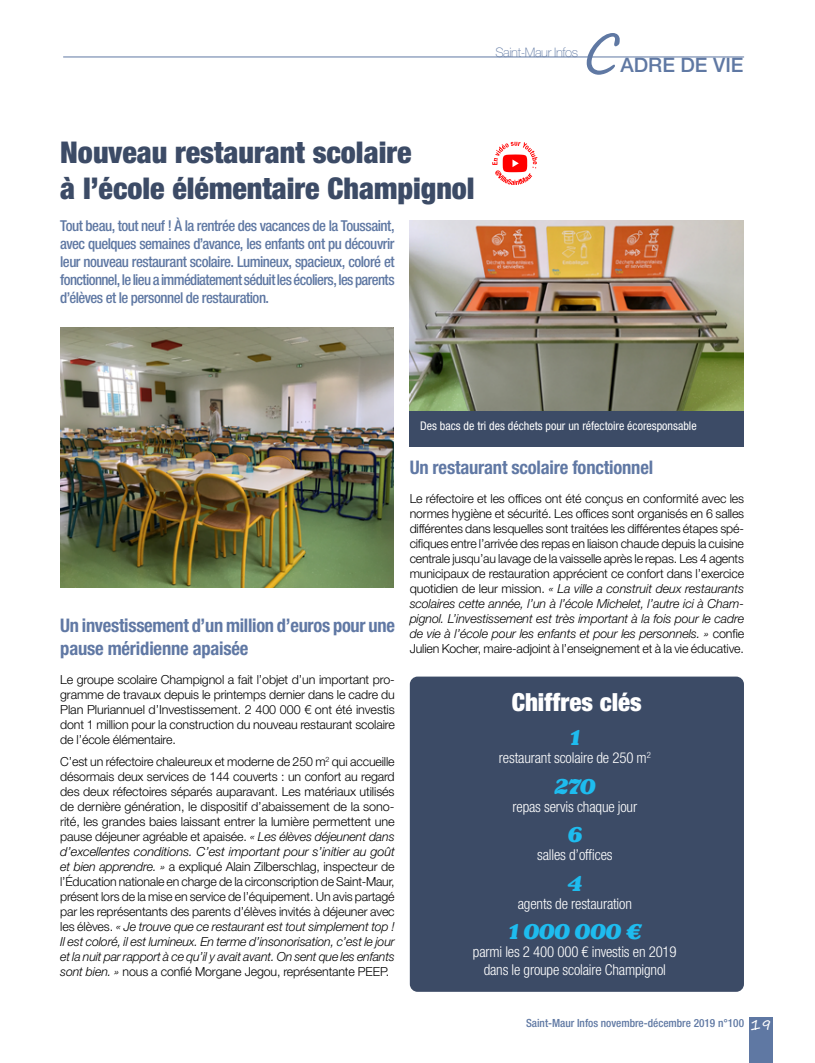
<style>
.page{position:relative;width:815px;height:1063px;background:#fff}
.page>*{position:absolute;margin:0;border:0;box-sizing:border-box;transform-origin:0 0}
.t1{font:52.5px "Segoe Print";color:#5f78a3}
.t2{font:900 condensed 30px/36px "Helvetica Neue LT Std";color:#3c4b66}
.t3{font:900 condensed 25px "Helvetica Neue LT Std";color:#fff}
.t4{font:italic 900 22.5px "Henriette";letter-spacing:-.005em;color:#1ebcef}
.t5{font:500 20px "Helvetica Neue LT Std";color:#5f78a3}
.t6{font:700 condensed 18.75px/22.5px "Helvetica Neue LT Std";letter-spacing:-.01em;color:#6078a4}
.t7{font:500 condensed 15px/18px "Helvetica Neue LT Std";letter-spacing:-.035em;color:#5f78a3;text-align:justify}
.t8{font:300 condensed 15px/18px "Helvetica Neue LT Std";letter-spacing:-.01em;color:#fff;text-align:center}
.t9{font:15px "Segoe Print";color:#fff}
.t10{font:100 13.12px "Helvetica Neue LT Std";letter-spacing:-.03em;color:#5f78a3}
.t11{font:300 12.5px/15px "Helvetica Neue LT Std";letter-spacing:-.01em;color:#000;text-align:justify}
.t12{font:condensed 12px "Helvetica Neue LT Std";color:#fff}
.t13{font:500 condensed 11.25px "Helvetica Neue LT Std";color:#5f78a3}
.s1{font-style:italic}
</style>
<div class="page">
<img style="left:60px;top:328px;width:334px;height:259px">
<img style="left:410px;top:220px;width:334px;height:191px">
<div style="left:410px;top:411px;width:334px;height:35px;background:#3c4b66"></div>
<div style="left:410px;top:677px;width:334px;height:315px;background:#3c4b66;border-radius:8px"></div>
<div style="left:749px;top:1017px;width:23px;height:46px;background:#5f78a3"></div>
<hr style="left:63px;top:57px;width:681px;height:1px;background:#5f78a3">
<svg style="left:492px;top:142px;width:45px;height:43px"></svg>
<p class="t10" style="left:495px;top:44px;width:84px">Saint-Maur Infos</p>
<h1 class="t1" style="left:584px;top:7px;width:38px">C</h1>
<h3 class="t5" style="left:620px;top:53px;width:124px">ADRE DE VIE</h3>
<h2 class="t2" style="left:60px;top:134px;width:416px">Nouveau restaurant scolaire<br>à l’école élémentaire Champignol</h2>
<p class="t7" style="left:60px;top:216px;width:336px">Tout beau, tout neuf ! À la rentrée des vacances de la Toussaint, avec quelques semaines d’avance, les enfants ont pu découvrir leur nouveau restaurant scolaire. Lumineux, spacieux, coloré et fonctionnel, le lieu a immédiatement séduit les écoliers, les parents d’élèves et le personnel de restauration.</p>
<h3 class="t6" style="left:60px;top:614px;width:336px">Un investissement d’un million d’euros pour une pause méridienne apaisée</h3>
<p class="t11" style="left:60px;top:672px;width:336px">Le groupe scolaire Champignol a fait l’objet d’un important pro&shy;gramme de travaux depuis le printemps dernier dans le cadre du Plan Pluriannuel d’Investissement. 2 400 000 € ont été investis dont 1 million pour la construction du nouveau restaurant scolaire de l’école élémentaire.</p>
<p class="t11" style="left:60px;top:754px;width:336px">C’est un réfectoire chaleureux et moderne de 250 m<sup>2</sup> qui accueille désormais deux services de 144 couverts : un confort au regard des deux réfectoires séparés auparavant. Les matériaux utilisés de dernière génération, le dispositif d’abaissement de la sono&shy;rité, les grandes baies laissant entrer la lumière permettent une pause déjeuner agréable et apaisée. <span class="s1">« Les élèves déjeunent dans d’excellentes conditions. C’est important pour s’initier au goût et bien apprendre. »</span> a expliqué Alain Zilberschlag, inspecteur de l’Éducation nationale en charge de la circonscription de Saint-Maur, présent lors de la mise en service de l’équipement. Un avis partagé par les représentants des parents d’élèves invités à déjeuner avec les élèves. <span class="s1">« Je trouve que ce restaurant est tout simplement top !<br>Il est coloré, il est lumineux. En terme d’insonorisation, c’est le jour et la nuit par rapport à ce qu’il y avait avant. On sent que les enfants sont bien. »</span> nous a confié Morgane Jegou, représentante PEEP.</p>
<p class="t12" style="left:420px;top:419px;width:278px">Des bacs de tri des déchets pour un réfectoire écoresponsable</p>
<h3 class="t6" style="left:410px;top:456px;width:245px">Un restaurant scolaire fonctionnel</h3>
<p class="t11" style="left:410px;top:491px;width:336px">Le réfectoire et les offices ont été conçus en conformité avec les normes hygiène et sécurité. Les offices sont organisés en 6 salles différentes dans lesquelles sont traitées les différentes étapes spé&shy;cifiques entre l’arrivée des repas en liaison chaude depuis la cuisine centrale jusqu’au lavage de la vaisselle après le repas. Les 4 agents municipaux de restauration apprécient ce confort dans l’exercice quotidien de leur mission. <span class="s1">« La ville a construit deux restaurants scolaires cette année, l’un à l’école Michelet, l’autre ici à Cham&shy;pignol. L’investissement est très important à la fois pour le cadre de vie à l’école pour les enfants et pour les personnels. »</span> confie Julien Kocher, maire-adjoint à l’enseignement et à la vie éducative.</p>
<h3 class="t3" style="left:512px;top:687px;width:131px">Chiffres clés</h3>
<h3 class="t4" style="left:570px;top:724px;width:12px">1</h3>
<p class="t8" style="left:499px;top:749px;width:153px">restaurant scolaire de 250 m<sup>2</sup></p>
<h3 class="t4" style="left:555px;top:772px;width:42px">270</h3>
<p class="t8" style="left:513px;top:797px;width:126px">repas servis chaque jour</p>
<h3 class="t4" style="left:568px;top:821px;width:16px">6</h3>
<p class="t8" style="left:537px;top:846px;width:77px">salles d’offices</p>
<h3 class="t4" style="left:568px;top:869px;width:16px">4</h3>
<p class="t8" style="left:518px;top:894px;width:116px">agents de restauration</p>
<h3 class="t4" style="left:508px;top:918px;width:135px">1 000 000 €</h3>
<p class="t8" style="left:473px;top:943px;width:205px">parmi les 2 400 000 € investis en 2019 dans le groupe scolaire Champignol</p>
<p class="t13" style="left:526px;top:1016px;width:220px">Saint-Maur Infos novembre-décembre 2019 n°100</p>
<p class="t9" style="left:750px;top:1011px;width:23px">19</p>
</div>
